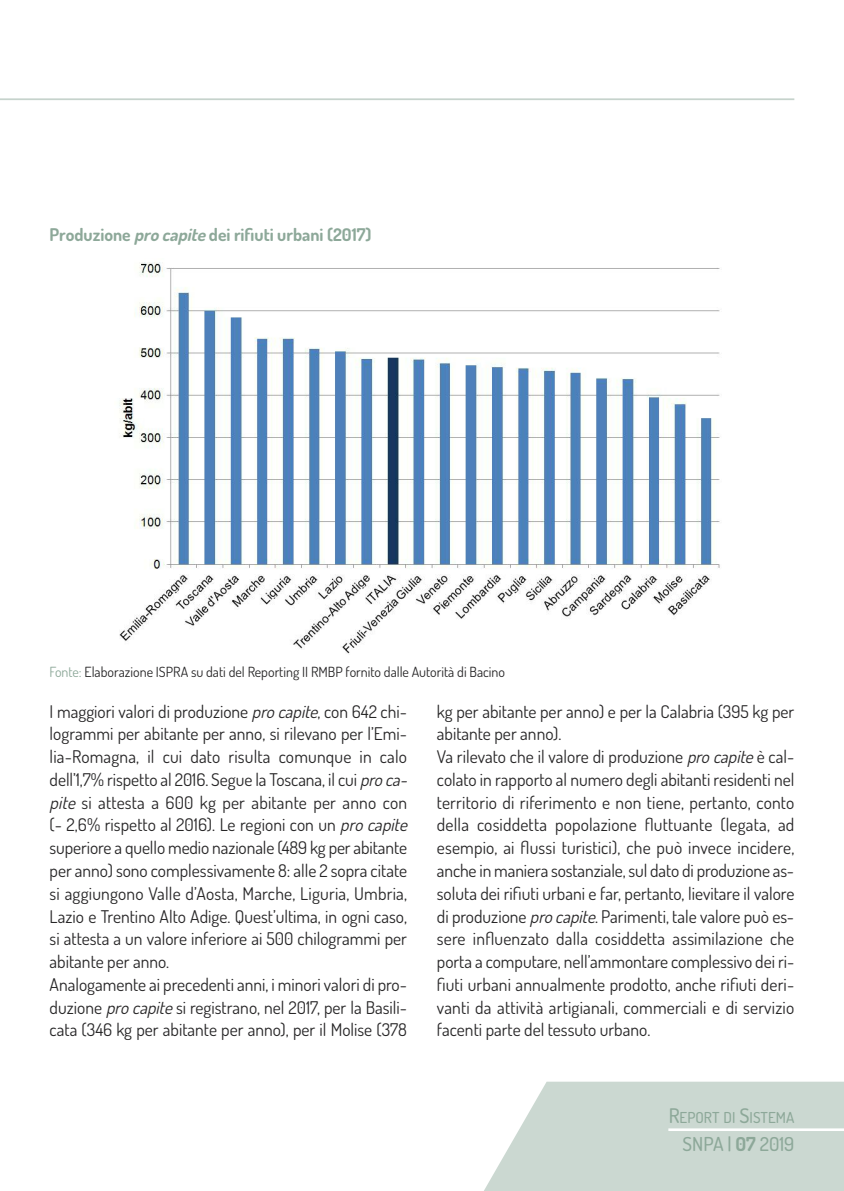
<style>
.page{position:relative;width:844px;height:1191px;background:#fff}
.page>*{position:absolute;margin:0;border:0;box-sizing:border-box;transform-origin:0 0}
.t1{font:500 19.25px "Dosis";color:#8da899}
.t2{font:17.5px/22.8px "Dosis";color:#272627}
.t3{font:700 17.5px "Dosis";color:#8da899}
.t4{font:500 15.05px "Dosis";color:#8da899}
.t5{font:14px "Dosis";color:#272627}
.s1{font-style:italic}
.s2{color:#8da899}
.s3{font-size:20.12px}
.s4{font-weight:700}
</style>
<div class="page">
<svg style="left:484px;top:1081px;width:359px;height:110px;background:#cfdbd5"></svg>
<hr style="left:668px;top:1128px;width:175px;height:3px;background:#fff">
<hr style="left:0;top:98px;width:794px;height:2px;background:#c6d3cc">
<img style="left:119px;top:262px;width:601px;height:392px">
<p class="t3" style="left:50px;top:228px;width:323px">Produzione <span class="s1">procapite</span>dei rifiuti urbani (2017)</p>
<p class="t5" style="left:50px;top:666px;width:457px"><span class="s2">Fonte:</span> Elaborazione ISPRA su dati del Reporting II RMBP fornito dalle Autorità di Bacino</p>
<p class="t2" style="left:50px;top:702px;width:362px">I maggiori valori di produzione <span class="s1">procapite</span>, con 642 chi&shy;logrammi per abitante per anno, si rilevano per l’Emi&shy;lia-Romagna, il cui dato risulta comunque in calo dell’1,7% rispetto al 2016. Segue la Toscana, il cui <span class="s1">proca&shy;pite</span> si attesta a 600 kg per abitante per anno con (- 2,6% rispetto al 2016). Le regioni con un <span class="s1">procapite </span>superiore a quello medio nazionale (489 kg per abitante per anno) sono complessivamente 8: alle 2 sopra citate si aggiungono Valle d’Aosta, Marche, Liguria, Umbria, Lazio e Trentino Alto Adige. Quest’ultima, in ogni caso, si attesta a un valore inferiore ai 500 chilogrammi per abitante per anno.<br>Analogamente ai precedenti anni, i minori valori di pro&shy;duzione <span class="s1">procapite</span>si registrano, nel 2017, per la Basili&shy;cata (346 kg per abitante per anno), per il Molise (378</p>
<p class="t2" style="left:436px;top:702px;width:359px">kg per abitante per anno) e per la Calabria (395 kg per abitante per anno).<br>Va rilevato che il valore di produzione <span class="s1">procapite</span>è cal&shy;colato in rapporto al numero degli abitanti residenti nel territorio di riferimento e non tiene, pertanto, conto della cosiddetta popolazione fluttuante (legata, ad esempio, ai flussi turistici), che può invece incidere, anche in maniera sostanziale, sul dato di produzione as&shy;soluta dei rifiuti urbani e far, pertanto, lievitare il valore di produzione <span class="s1">procapite</span>. Parimenti, tale valore può es&shy;sere influenzato dalla cosiddetta assimilazione che porta a computare, nell’ammontare complessivo dei ri&shy;fiuti urbani annualmente prodotto, anche rifiuti deri&shy;vanti da attività artigianali, commerciali e di servizio facenti parte del tessuto urbano.</p>
<p class="t4" style="left:668px;top:1111px;width:127px"><span class="s3">R</span>EPORT DI <span class="s3">S</span>ISTEMA</p>
<p class="t1" style="left:682px;top:1136px;width:113px">SNPA | <span class="s4">07</span> 2019</p>
</div>
